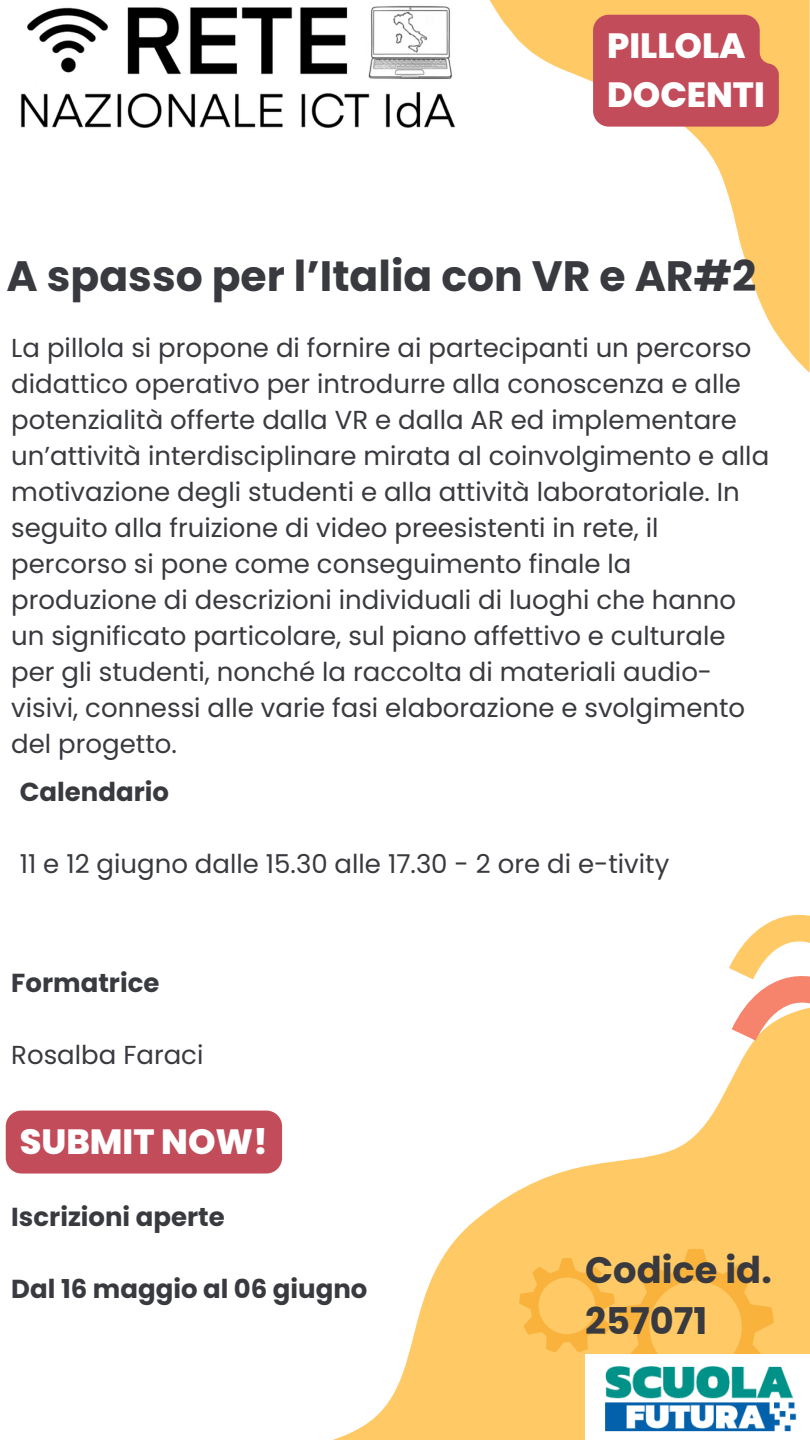
<style>
.page{position:relative;width:810px;height:1440px;background:#fff}
.page>*{position:absolute;margin:0;border:0;box-sizing:border-box;transform-origin:0 0}
.t1{font:700 42.5px "Poppins";color:#393a3f}
.t2{font:700 36.9px/51px "Poppins";color:#393a3f}
.t3{font:800 35px/48.9px "Poppins";color:#fff}
.t4{font:26px/36px "Poppins";color:#393a3f}
.t5{font:700 26px "Poppins";color:#393a3f}
</style>
<div class="page">
<svg style="left:180px;top:1041px;width:630px;height:399px"></svg>
<svg style="left:489px;top:0;width:321px;height:373px"></svg>
<svg style="left:729px;top:914px;width:81px;height:127px"></svg>
<svg style="left:519px;top:1249px;width:291px;height:191px;background:#fdc35c"></svg>
<img style="left:20px;top:6px;width:435px;height:122px">
<img style="left:585px;top:1354px;width:225px;height:86px">
<div style="left:6px;top:1111px;width:276px;height:63px;background:#c24c5a;border-radius:16px"></div>
<svg style="left:593px;top:15px;width:186px;height:112px;background:#c5535b"></svg>
<p class="t3" style="left:607px;top:22px;width:159px">PILLOLA<br>DOCENTI</p>
<h2 class="t1" style="left:7px;top:246px;width:751px">A spasso per l’Italia con VR e AR#2</h2>
<p class="t4" style="left:11px;top:330px;width:759px">La pillola si propone di fornire ai partecipanti un percorso didattico operativo per introdurre alla conoscenza e alle potenzialità offerte dalla VR e dalla AR ed implementare un’attività interdisciplinare mirata al coinvolgimento e alla motivazione degli studenti e alla attività laboratoriale. In seguito alla fruizione di video preesistenti in rete, il percorso si pone come conseguimento finale la produzione di descrizioni individuali di luoghi che hanno un significato particolare, sul piano affettivo e culturale per gli studenti, nonché la raccolta di materiali audio&shy;visivi, connessi alle varie fasi elaborazione e svolgimento del progetto.</p>
<p class="t5" style="left:20px;top:774px;width:151px">Calendario</p>
<p class="t4" style="left:20px;top:846px;width:651px">11 e 12 giugno dalle 15.30 alle 17.30 - 2 ore di e-tivity</p>
<h4 class="t5" style="left:11px;top:965px;width:150px">Formatrice</h4>
<p class="t4" style="left:11px;top:1037px;width:194px">Rosalba Faraci</p>
<h4 class="t3" style="left:20px;top:1117px;width:250px">SUBMIT NOW!</h4>
<p class="t5" style="left:11px;top:1199px;width:215px">Iscrizioni aperte</p>
<p class="t5" style="left:11px;top:1271px;width:358px">Dal 16 maggio al 06 giugno</p>
<h1 class="t2" style="left:585px;top:1244px;width:188px">Codice id.<br>257071</h1>
</div>
